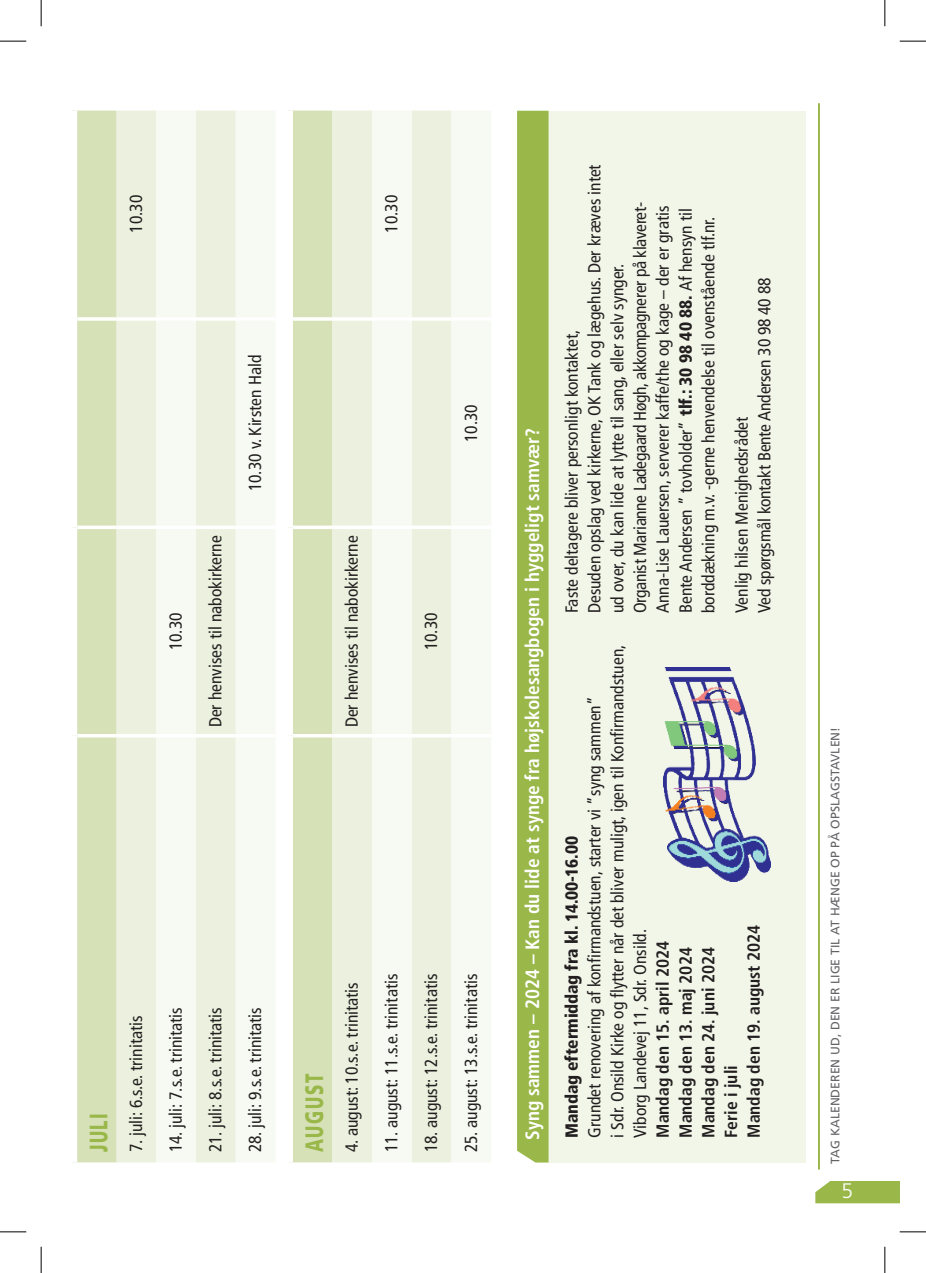
<style>
.page{position:relative;width:926px;height:1273px;background:#fff}
.page>*{position:absolute;margin:0;border:0;box-sizing:border-box;transform-origin:0 0}
.t1{font:900 25.2px "Frutiger LT Std";letter-spacing:.1em;color:#99b849;scale:.67 1}
.t2{font:300 21px "Frutiger LT Std";color:#fff}
.t3{font:700 condensed 19.25px "Frutiger LT Com";color:#fff}
.t4{font:condensed 17.5px/22.8px "Frutiger LT Com";color:#231f20}
.t5{font:700 condensed 17.5px/22.8px "Frutiger LT Com";color:#231f20}
.t6{font:900 condensed 17.5px "Frutiger LT Com";letter-spacing:-.01em;color:#231f20}
.t7{font:12.25px "Frutiger LT Com";color:#636366}
.s1{font-weight:900}
</style>
<div class="page">
<div style="left:815px;top:1181px;width:84px;height:22px;background:#99b849"></div>
<hr style="left:818px;top:104px;width:1px;height:1066px;background:#99b849">
<hr style="left:818px;top:103px;width:1px;height:1066px;background:#99b849">
<div style="left:548px;top:111px;width:257px;height:1051px;background:#f2f6e9"></div>
<div style="left:517px;top:111px;width:31px;height:1051px;background:#99b849"></div>
<svg style="left:77px;top:111px;width:40px;height:1051px;background:#d8e2bb"></svg>
<div style="left:117px;top:111px;width:39px;height:1051px;background:#ebf1de"></div>
<svg style="left:156px;top:111px;width:119px;height:1051px;fill:#f7faf3"></svg>
<hr style="left:77px;top:734px;width:40px;height:3px;background:#fff">
<hr style="left:77px;top:526px;width:40px;height:3px;background:#fff">
<svg style="left:77px;top:317px;width:40px;height:4px"></svg>
<hr style="left:117px;top:734px;width:39px;height:3px;background:#fff">
<hr style="left:117px;top:526px;width:39px;height:3px;background:#fff">
<hr style="left:117px;top:317px;width:39px;height:4px;background:#fff">
<hr style="left:156px;top:734px;width:40px;height:3px;background:#fff">
<hr style="left:156px;top:526px;width:40px;height:3px;background:#fff">
<hr style="left:156px;top:317px;width:40px;height:4px;background:#fff">
<hr style="left:196px;top:734px;width:40px;height:3px;background:#fff">
<hr style="left:196px;top:526px;width:40px;height:3px;background:#fff">
<hr style="left:196px;top:317px;width:40px;height:4px;background:#fbfbf8">
<hr style="left:236px;top:734px;width:39px;height:3px;background:#fff">
<hr style="left:236px;top:526px;width:39px;height:3px;background:#fff">
<hr style="left:236px;top:317px;width:39px;height:4px;background:#fff">
<div style="left:293px;top:111px;width:39px;height:1051px;background:#d6e1b8"></div>
<div style="left:332px;top:111px;width:40px;height:1051px;background:#ebf1de"></div>
<svg style="left:372px;top:111px;width:119px;height:1051px;fill:#f7faf3"></svg>
<hr style="left:293px;top:734px;width:39px;height:3px;background:#fff">
<hr style="left:293px;top:526px;width:39px;height:3px;background:#fff">
<hr style="left:293px;top:317px;width:39px;height:4px;background:#fafbf7">
<hr style="left:332px;top:734px;width:40px;height:3px;background:#fff">
<hr style="left:332px;top:526px;width:40px;height:3px;background:#fff">
<hr style="left:332px;top:317px;width:40px;height:4px;background:#fafbf7">
<hr style="left:372px;top:734px;width:40px;height:3px;background:#fff">
<hr style="left:372px;top:526px;width:40px;height:3px;background:#fff">
<hr style="left:372px;top:317px;width:40px;height:4px;background:#fff">
<hr style="left:412px;top:734px;width:39px;height:3px;background:#fff">
<hr style="left:412px;top:526px;width:39px;height:3px;background:#fff">
<hr style="left:412px;top:317px;width:39px;height:4px;background:#fff">
<hr style="left:451px;top:734px;width:40px;height:3px;background:#fff">
<hr style="left:451px;top:526px;width:40px;height:3px;background:#fff">
<hr style="left:451px;top:317px;width:40px;height:4px;background:#fff">
<img style="left:663px;top:668px;width:107px;height:213px">
<svg style="left:0;top:41px;width:26px;height:1px"></svg>
<svg style="left:899px;top:41px;width:27px;height:1px"></svg>
<svg style="left:0;top:1231px;width:26px;height:1px"></svg>
<svg style="left:899px;top:1231px;width:27px;height:1px"></svg>
<svg style="left:41px;top:0;width:1px;height:26px"></svg>
<svg style="left:41px;top:1247px;width:1px;height:26px"></svg>
<svg style="left:884px;top:0;width:1px;height:26px"></svg>
<svg style="left:884px;top:1247px;width:1px;height:26px"></svg>
<p class="t4" style="left:125px;top:233px;width:39px;rotate:-90deg">10.30</p>
<p class="t4" style="left:164px;top:650px;width:39px;rotate:-90deg">10.30</p>
<p class="t4" style="left:204px;top:727px;width:193px;rotate:-90deg">Der henvises til nabokirkerne</p>
<p class="t4" style="left:244px;top:491px;width:138px;rotate:-90deg">10.30 v. Kirsten Hald</p>
<p class="t4" style="left:380px;top:233px;width:39px;rotate:-90deg">10.30</p>
<p class="t4" style="left:340px;top:727px;width:193px;rotate:-90deg">Der henvises til nabokirkerne</p>
<p class="t4" style="left:459px;top:442px;width:39px;rotate:-90deg">10.30</p>
<p class="t4" style="left:420px;top:650px;width:39px;rotate:-90deg">10.30</p>
<h1 class="t1" style="left:83px;top:1152px;width:61px;rotate:-90deg">JULI</h1>
<p class="t4" style="left:125px;top:1152px;width:138px;rotate:-90deg">7. juli: 6.s.e. trinitatis</p>
<p class="t4" style="left:164px;top:1152px;width:147px;rotate:-90deg">14. juli: 7.s.e. trinitatis</p>
<p class="t4" style="left:204px;top:1152px;width:147px;rotate:-90deg">21. juli: 8.s.e. trinitatis</p>
<p class="t4" style="left:244px;top:1152px;width:147px;rotate:-90deg">28. juli: 9.s.e. trinitatis</p>
<h1 class="t1" style="left:299px;top:1152px;width:119px;rotate:-90deg">AUGUST</h1>
<p class="t4" style="left:340px;top:1152px;width:172px;rotate:-90deg">4. august: 10.s.e. trinitatis</p>
<p class="t4" style="left:380px;top:1152px;width:180px;rotate:-90deg">11. august: 11.s.e. trinitatis</p>
<p class="t4" style="left:420px;top:1152px;width:180px;rotate:-90deg">18. august: 12.s.e. trinitatis</p>
<p class="t4" style="left:459px;top:1152px;width:180px;rotate:-90deg">25. august: 13.s.e. trinitatis</p>
<p class="t3" style="left:521px;top:1140px;width:713px;rotate:-90deg">Syng sammen – 2024 – Kan du lide at synge fra højskolesangbogen i hyggeligt samvær?</p>
<p class="t4" style="left:560px;top:613px;width:450px;rotate:-90deg">Faste deltagere bliver personligt kontaktet,<br>Desuden opslag ved kirkerne, OK Tank og lægehus. Der kræves intet ud over, du kan lide at lytte til sang, eller selv synger.<br>Organist Marianne Ladegaard Høgh, akkompagnerer på klaveret-Anna-Lise Lauersen, serverer kaffe/the og kage – der er gratis Bente Andersen ” tovholder” <span class="s1">tlf.: 30 98 40 88.</span> Af hensyn til borddækning m.v. -gerne henvendelse til ovenstående tlf.nr.</p>
<p class="t4" style="left:730px;top:613px;width:337px;rotate:-90deg">Venlig hilsen Menighedsrådet<br>Ved spørgsmål kontakt Bente Andersen 30 98 40 88</p>
<p class="t4" style="left:583px;top:1138px;width:494px;rotate:-90deg">Grundet renovering af konfirmandstuen, starter vi ”syng sammen”<br>i Sdr. Onsild Kirke og flytter når det bliver muligt, igen til Konfirmandstuen,<br>Viborg Landevej 11, Sdr. Onsild.</p>
<p class="t6" style="left:561px;top:1138px;width:303px;rotate:-90deg">Mandag eftermiddag fra kl. 14.00-16.00</p>
<p class="t5" style="left:651px;top:1138px;width:215px;rotate:-90deg">Mandag den 15. april 2024<br>Mandag den 13. maj 2024<br>Mandag den 24. juni 2024<br>Ferie i juli<br>Mandag den 19. august 2024</p>
<p class="t7" style="left:828px;top:1164px;width:438px;rotate:-90deg">TAG KALENDEREN UD, DEN ER LIGE TIL AT HÆNGE OP PÅ OPSLAGSTAVLEN!</p>
<p class="t2" style="left:841px;top:1179px;width:13px">5</p>
</div>
